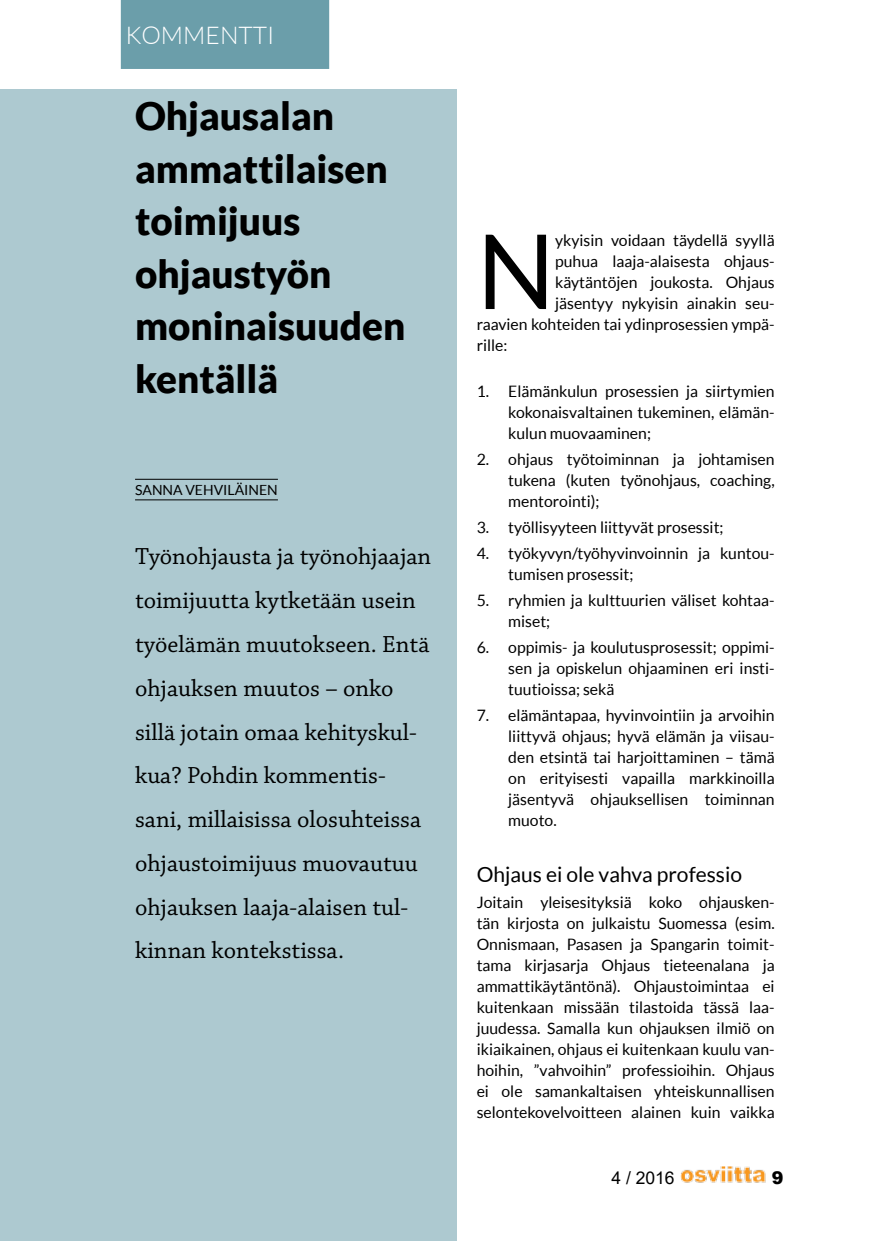
<style>
.page{position:relative;width:874px;height:1241px;background:#fff}
.page>*{position:absolute;margin:0;border:0;box-sizing:border-box;transform-origin:0 0}
.t1{font:103.6px "Lato";color:#000}
.t2{font:900 38.5px/52.5px "Lato";color:#000}
.t3{font:24.5px/43.8px "Chaparral Pro";color:#000}
.t4{font:300 24.5px "Lato";color:#fff}
.t5{font:21px "Lato";color:#000}
.t6{font:17.5px "Arial";color:#000}
.t7{font:900 17.5px "Arial";color:#000}
.t8{font:15.75px/21px "Lato";color:#000;text-align:justify}
.t9{font:14px "Lato";color:#000}
</style>
<div class="page">
<img style="left:680px;top:1166px;width:86px;height:17px">
<div style="left:0;top:89px;width:456px;height:1151px;background:#adc9d0"></div>
<hr style="left:135px;top:479px;width:143px;height:1px;background:#000">
<hr style="left:135px;top:499px;width:143px;height:1px;background:#000">
<div style="left:121px;top:0;width:208px;height:69px;background:#6b9eaa"></div>
<h3 class="t4" style="left:125px;top:22px;width:20px">KOMM</h3>
<h3 class="t4" style="left:205px;top:22px;width:45px">ENTTI</h3>
<h2 class="t2" style="left:135px;top:89px;width:272px">Ohjausalan ammattilaisen toimijuus ohjaustyön moninaisuuden kentällä</h2>
<p class="t9" style="left:135px;top:481px;width:19px">Sanna</p>
<p class="t9" style="left:185px;top:481px;width:19px">Vehviläinen</p>
<p class="t3" style="left:135px;top:535px;width:297px">Työnohjausta ja työnohjaajan toimijuutta kytketään usein työelämän muutokseen. Entä ohjauksen muutos – onko sillä jotain omaa kehityskul&shy;kua? Pohdin kommentis&shy;sani, millaisissa olosuhteissa ohjaustoimijuus muovautuu ohjauksen laaja-alaisen tul&shy;kinnan kontekstissa.</p>
<h1 class="t1" style="left:476px;top:214px;width:80px">N</h1>
<p class="t8" style="left:555px;top:230px;width:221px">ykyisin voidaan täydellä syyllä</p>
<p class="t8" style="left:555px;top:251px;width:221px">puhua laaja-alaisesta ohjaus-</p>
<p class="t8" style="left:555px;top:272px;width:221px">käytäntöjen joukosta. Ohjaus</p>
<p class="t8" style="left:555px;top:293px;width:221px">jäsentyy nykyisin ainakin seu-</p>
<p class="t8" style="left:476px;top:314px;width:299px">raavien kohteiden tai ydinprosessien ympä-</p>
<p class="t8" style="left:476px;top:334px;width:32px">rille:</p>
<p class="t8" style="left:508px;top:380px;width:268px;text-indent:-32px">1. Elämänkulun prosessien ja siirtymien kokonaisvaltainen tukeminen, elämän&shy;kulun muovaaminen;</p>
<p class="t8" style="left:508px;top:448px;width:268px;text-indent:-32px">2. ohjaus työtoiminnan ja johtamisen tukena (kuten työnohjaus, coaching, mentorointi);</p>
<p class="t8" style="left:476px;top:516px;width:248px">3. työllisyyteen liittyvät prosessit;</p>
<p class="t8" style="left:508px;top:542px;width:268px;text-indent:-32px">4. työkyvyn/työhyvinvoinnin ja kuntou&shy;tumisen prosessit;</p>
<p class="t8" style="left:508px;top:589px;width:268px;text-indent:-32px">5. ryhmien ja kulttuurien väliset kohtaa&shy;miset;</p>
<p class="t8" style="left:508px;top:636px;width:268px;text-indent:-32px">6. oppimis- ja koulutusprosessit; oppimi&shy;sen ja opiskelun ohjaaminen eri insti&shy;tuutioissa; sekä</p>
<p class="t8" style="left:508px;top:704px;width:268px;text-indent:-32px">7. elämäntapaa, hyvinvointiin ja arvoihin liittyvä ohjaus; hyvä elämän ja viisau&shy;den etsintä tai harjoittaminen – tämä on erityisesti vapailla markkinoilla jäsentyvä ohjauksellisen toiminnan muoto.</p>
<h3 class="t5" style="left:476px;top:862px;width:267px">Ohjaus ei ole vahva professio</h3>
<p class="t8" style="left:476px;top:891px;width:299px">Joitain yleisesityksiä koko ohjausken&shy;tän kirjosta on julkaistu Suomessa (esim.<br>Onnismaan, Pasasen ja Spangarin toimit&shy;tama kirjasarja Ohjaus tieteenalana ja ammattikäytäntönä). Ohjaustoimintaa ei kuitenkaan missään tilastoida tässä laa&shy;juudessa. Samalla kun ohjauksen ilmiö on ikiaikainen, ohjaus ei kuitenkaan kuulu van&shy;hoihin, ”vahvoihin” professioihin. Ohjaus ei ole samankaltaisen yhteiskunnallisen selontekovelvoitteen alainen kuin vaikka</p>
<p class="t6" style="left:611px;top:1165px;width:65px">4 / 2016</p>
<p class="t7" style="left:771px;top:1164px;width:13px">9</p>
</div>
